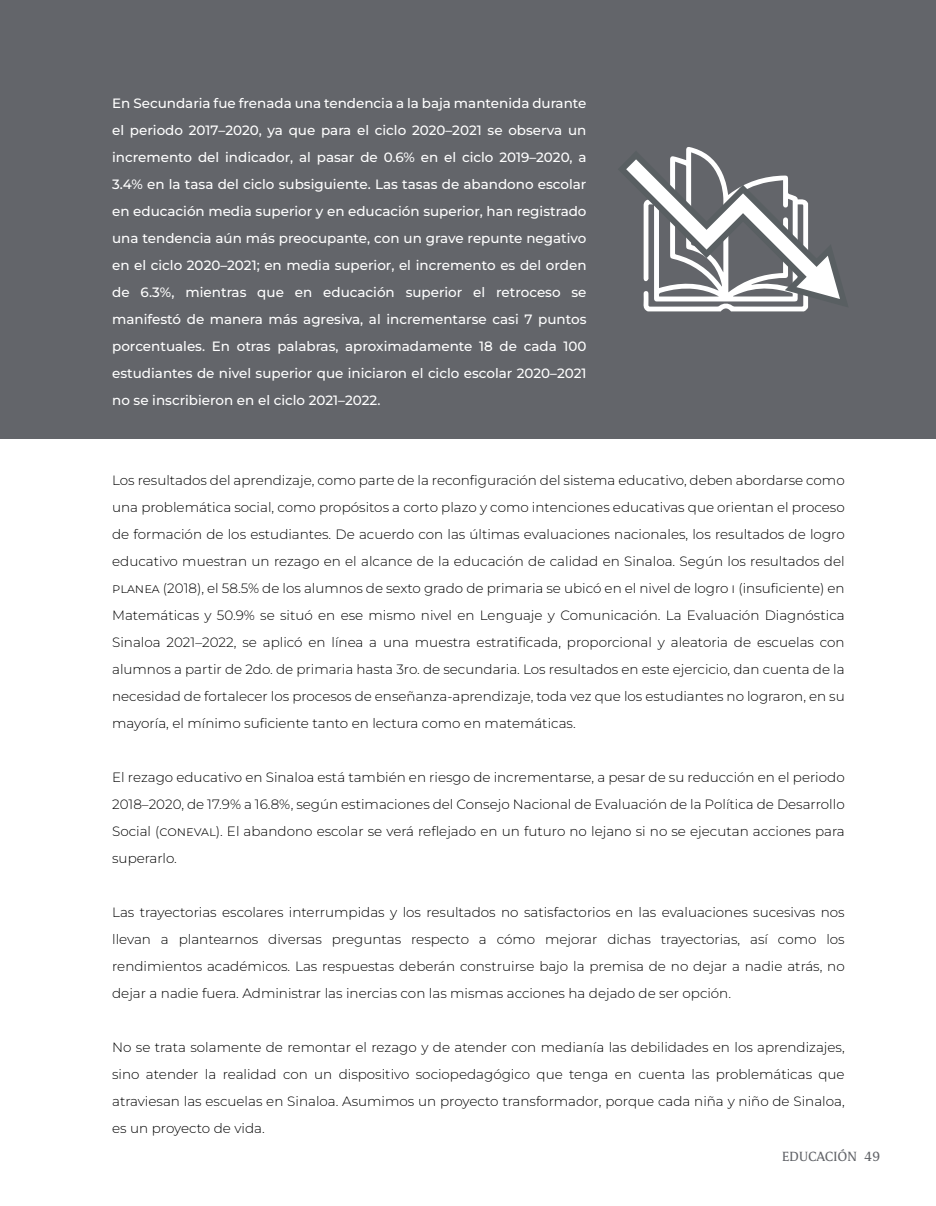
<style>
.page{position:relative;width:936px;height:1206px;background:#fff}
.page>*{position:absolute;margin:0;border:0;box-sizing:border-box;transform-origin:0 0}
.t1{font:300 13.5px/27px "Montserrat";color:#000;text-align:justify}
.t2{font:500 13.5px/27px "Montserrat";color:#fff;text-align:justify}
.t3{font:13.5px "Mestiza";color:#63656a}
</style>
<div class="page">
<div style="left:0;top:0;width:935px;height:439px;background:#63656a"></div>
<svg style="left:626px;top:147px;width:214px;height:164px"></svg>
<p class="t2" style="left:112px;top:91px;width:475px">En Secundaria fue frenada una tendencia a la baja mantenida durante el periodo 2017–2020, ya que para el ciclo 2020–2021 se observa un incremento del indicador, al pasar de 0.6% en el ciclo 2019–2020, a 3.4% en la tasa del ciclo subsiguiente. Las tasas de abandono escolar en educación media superior y en educación superior, han registrado una tendencia aún más preocupante, con un grave repunte negativo en el ciclo 2020–2021; en media superior, el incremento es del orden de 6.3%, mientras que en educación superior el retroceso se manifestó de manera más agresiva, al incrementarse casi 7 puntos porcentuales. En otras palabras, aproximadamente 18 de cada 100 estudiantes de nivel superior que iniciaron el ciclo escolar 2020–2021 no se inscribieron en el ciclo 2021–2022.</p>
<p class="t1" style="left:112px;top:465px;width:733px">Los resultados del aprendizaje, como parte de la reconfiguración del sistema educativo, deben abordarse como una problemática social, como propósitos a corto plazo y como intenciones educativas que orientan el proceso de formación de los estudiantes. De acuerdo con las últimas evaluaciones nacionales, los resultados de logro educativo muestran un rezago en el alcance de la educación de calidad en Sinaloa. Según los resultados del PLANEA (2018), el 58.5% de los alumnos de sexto grado de primaria se ubicó en el nivel de logro I (insuficiente) en Matemáticas y 50.9% se situó en ese mismo nivel en Lenguaje y Comunicación. La Evaluación Diagnóstica Sinaloa 2021–2022, se aplicó en línea a una muestra estratificada, proporcional y aleatoria de escuelas con alumnos a partir de 2do. de primaria hasta 3ro. de secundaria. Los resultados en este ejercicio, dan cuenta de la necesidad de fortalecer los procesos de enseñanza-aprendizaje, toda vez que los estudiantes no lograron, en su mayoría, el mínimo suficiente tanto en lectura como en matemáticas.</p>
<p class="t1" style="left:112px;top:764px;width:733px">El rezago educativo en Sinaloa está también en riesgo de incrementarse, a pesar de su reducción en el periodo 2018–2020, de 17.9% a 16.8%, según estimaciones del Consejo Nacional de Evaluación de la Política de Desarrollo Social (CONEVAL). El abandono escolar se verá reflejado en un futuro no lejano si no se ejecutan acciones para superarlo.</p>
<p class="t1" style="left:112px;top:899px;width:733px">Las trayectorias escolares interrumpidas y los resultados no satisfactorios en las evaluaciones sucesivas nos llevan a plantearnos diversas preguntas respecto a cómo mejorar dichas trayectorias, así como los rendimientos académicos. Las respuestas deberán construirse bajo la premisa de no dejar a nadie atrás, no dejar a nadie fuera. Administrar las inercias con las mismas acciones ha dejado de ser opción.</p>
<p class="t1" style="left:112px;top:1032px;width:733px">No se trata solamente de remontar el rezago y de atender con medianía las debilidades en los aprendizajes, sino atender la realidad con un dispositivo sociopedagógico que tenga en cuenta las problemáticas que atraviesan las escuelas en Sinaloa. Asumimos un proyecto transformador, porque cada niña y niño de Sinaloa, es un proyecto de vida.</p>
<p class="t3" style="left:781px;top:1148px;width:99px">EDUCACIÓN 49</p>
</div>
